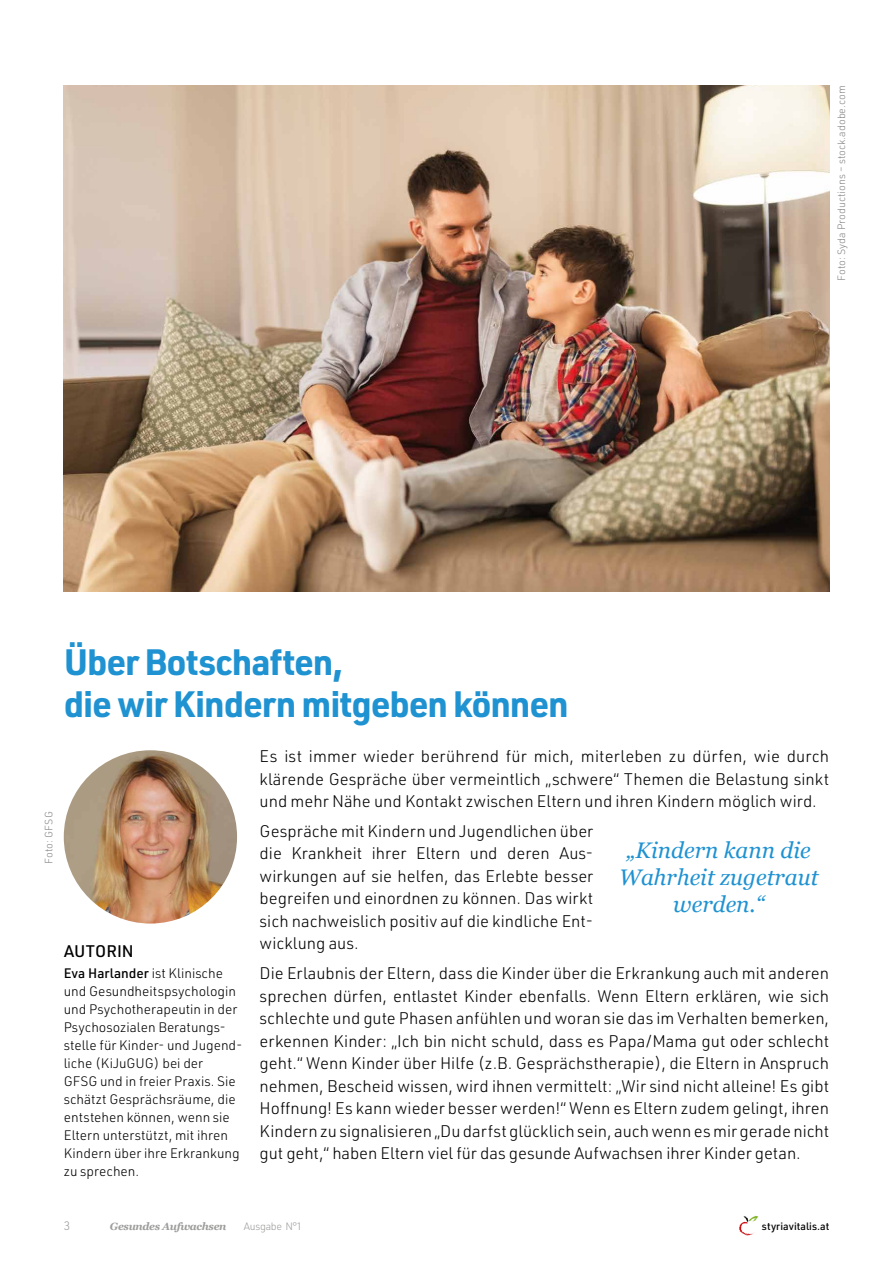
<style>
.page{position:relative;width:893px;height:1263px;background:#fff}
.page>*{position:absolute;margin:0;border:0;box-sizing:border-box;transform-origin:0 0}
.t1{font:700 36px/42px "URWDIN";letter-spacing:-.03em;color:#1f92d1}
.t2{font:italic 22.5px/27px "Georgia";color:#1f92d1;text-align:center}
.t3{font:300 16.5px/22.5px "URWDIN";color:#000;text-align:justify}
.t4{font:500 16.5px "URWDIN";letter-spacing:.005em;color:#000}
.t5{font:300 13.5px/18px "URWDIN";color:#000}
.t6{font:300 12px "URWDIN";color:#9d9d9c}
.t7{font:300 10.5px "URWDIN";color:#878787}
.t8{font:italic 700 10.5px "Georgia";letter-spacing:-.03em;color:#9d9d9c}
.t9{font:500 10.5px "URWDIN";color:#000}
.t10{font:300 10.5px "URWDIN";letter-spacing:-.03em;color:#9d9d9c}
.s1{font-weight:500}
</style>
<div class="page">
<svg style="left:739px;top:1215px;width:19px;height:21px"></svg>
<img style="left:64px;top:750px;width:173px;height:173px;border-radius:87px">
<img style="left:64px;top:85px;width:765px;height:506px">
<p class="t7" style="left:835px;top:281px;width:197px;rotate:-90deg">Foto: Syda Productions – stock.adobe.com</p>
<p class="t7" style="left:42px;top:864px;width:54px;rotate:-90deg">Foto: GFSG</p>
<h1 class="t1" style="left:64px;top:639px;width:507px">Über Botschaften,<br>die wir Kindern mitgeben können</h1>
<p class="t4" style="left:64px;top:940px;width:71px">AUTORIN</p>
<p class="t5" style="left:64px;top:964px;width:180px"><span class="s1">Eva Harlander</span> ist Klinische und Gesundheitspsychologin und Psychotherapeutin in der<br>Psychosozialen Beratungs&shy;stelle für Kinder- und Jugend&shy;liche (KiJuGUG) bei der<br>GFSG und in freier Praxis. Sie schätzt Gesprächsräume, die entstehen können, wenn sie<br>Eltern unterstützt, mit ihren<br>Kindern über ihre Erkrankung zu sprechen.</p>
<p class="t3" style="left:260px;top:744px;width:571px">Es ist immer wieder berührend für mich, miterleben zu dürfen, wie durch klärende Gespräche über vermeintlich „schwere“ Themen die Belastung sinkt und mehr Nähe und Kontakt zwischen Eltern und ihren Kindern möglich wird.</p>
<p class="t3" style="left:260px;top:819px;width:335px">Gespräche mit Kindern und Jugendlichen über die Krankheit ihrer Eltern und deren Aus&shy;wirkungen auf sie helfen, das Erlebte besser begreifen und einordnen zu können. Das wirkt sich nachweislich positiv auf die kindliche Ent&shy;wicklung aus.</p>
<p class="t3" style="left:260px;top:961px;width:571px">Die Erlaubnis der Eltern, dass die Kinder über die Erkrankung auch mit anderen sprechen dürfen, entlastet Kinder ebenfalls. Wenn Eltern erklären, wie sich schlechte und gute Phasen anfühlen und woran sie das im Verhalten bemerken, erkennen Kinder: „Ich bin nicht schuld, dass es Papa/Mama gut oder schlecht geht.“ Wenn Kinder über Hilfe (z.B. Gesprächstherapie), die Eltern in Anspruch nehmen, Bescheid wissen, wird ihnen vermittelt: „Wir sind nicht alleine! Es gibt Hoffnung! Es kann wieder besser werden!“ Wenn es Eltern zudem gelingt, ihren Kindern zu signalisieren „Du darfst glücklich sein, auch wenn es mir gerade nicht gut geht,“ haben Eltern viel für das gesunde Aufwachsen ihrer Kinder getan.</p>
<h2 class="t2" style="left:619px;top:837px;width:201px">„Kindern kann die<br>Wahrheit zugetraut werden.“</h2>
<p class="t6" style="left:64px;top:1218px;width:8px">3</p>
<p class="t8" style="left:110px;top:1220px;width:118px">Gesundes Aufwachsen</p>
<p class="t10" style="left:244px;top:1219px;width:60px">Ausgabe N°1</p>
<p class="t9" style="left:762px;top:1219px;width:69px">styriavitalis.at</p>
</div>
